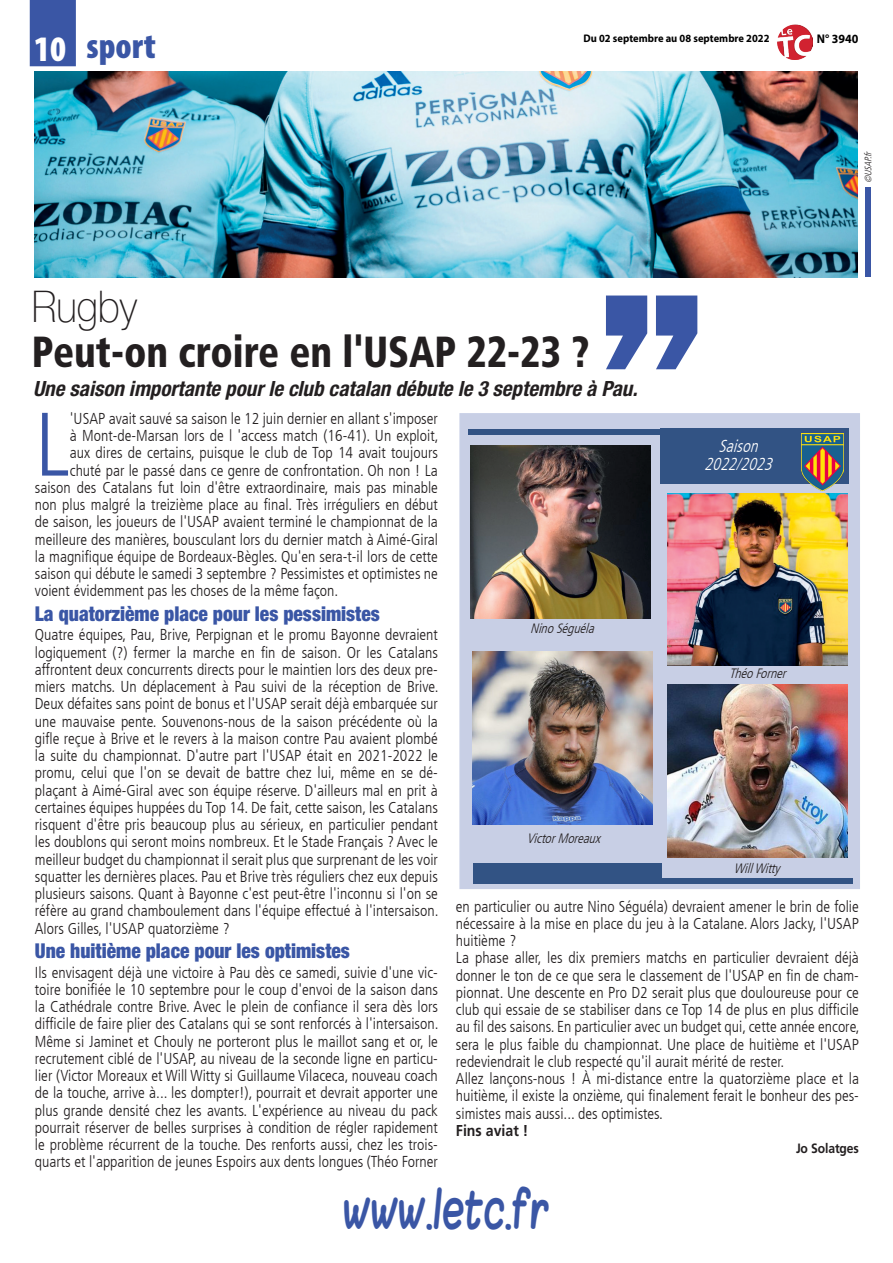
<style>
.page{position:relative;width:893px;height:1263px;background:#fff}
.page>*{position:absolute;margin:0;border:0;box-sizing:border-box;transform-origin:0 0}
._6_-_TEXTE{font:300 condensed 89.85px "Frutiger LT";color:#3a56a5}
._3_-_TITRE{font:900 condensed 43.5px "Frutiger LT Std";color:#231f20;scale:.9 1}
._3_-_TITRE-2{font:100 43.5px "Helvetica Neue";color:#231f20;scale:.9 1}
.LEGENDE_PHOTO{font:42.6px "Blokletters Viltstift";color:#3a56a5;scale:.76 1}
.t1{font:900 condensed 36px "Myriad Pro";color:#3a56a5}
.t2{font:900 condensed 36px "Myriad Pro";color:#fff}
._5_-_CHAPO{font:italic 700 condensed 21px "Helvetica Neue LT Std";color:#231f20}
._7_-_INTERTITRE{font:900 condensed 20.4px "Helvetica Neue";color:#3a56a5;scale:.95 1}
.LEGENDE_PHOTO-2{font:italic 300 condensed 17.4px/18px "Frutiger LT";color:#fff;text-align:center;scale:.95 1}
._6_-_TEXTE-2{font:300 condensed 15.75px/17.2px "Frutiger LT";color:#231f20;text-align:justify}
._6_-_TEXTE-3{font:700 15.75px "Frutiger LT Std";color:#231f20;scale:.9 1}
._8_-_SIGNATURE{font:italic 300 condensed 13.5px "Frutiger LT";color:#231f20}
._8_-_SIGNATURE-2{font:700 13.5px "Frutiger LT Std";letter-spacing:-.01em;color:#231f20;scale:.9 1}
.t3{font:700 12.6px "Myriad Pro";color:#000;scale:.95 1}
.t4{font:700 10.95px "Myriad Pro";color:#000;scale:.95 1}
.auteur_photo{font:italic 300 condensed 9.45px "Frutiger LT";color:#231f20;scale:.95 1}
</style>
<div class="page">
<img style="left:777px;top:24px;width:35px;height:35px">
<img style="left:35px;top:71px;width:822px;height:206px">
<div style="left:459px;top:413px;width:401px;height:476px;background:#c8cfe5"></div>
<div style="left:30px;top:0;width:46px;height:66px;background:#3a56a5"></div>
<svg style="left:606px;top:295px;width:91px;height:74px"></svg>
<div style="left:660px;top:429px;width:188px;height:55px;background:#325384"></div>
<img style="left:801px;top:434px;width:42px;height:57px">
<div style="left:865px;top:187px;width:5px;height:90px;background:#3a56a5"></div>
<img style="left:471px;top:446px;width:180px;height:173px">
<img style="left:667px;top:493px;width:180px;height:173px">
<img style="left:473px;top:652px;width:180px;height:172px">
<img style="left:667px;top:684px;width:180px;height:173px">
<div style="left:473px;top:863px;width:188px;height:21px;background:#325384"></div>
<div style="left:469px;top:429px;width:191px;height:5px;background:#325384"></div>
<div style="left:661px;top:878px;width:192px;height:6px;background:#325384"></div>
<p class="t2" style="left:34px;top:26px;width:33px">10</p>
<p class="t1" style="left:87px;top:23px;width:71px">sport</p>
<p class="t4" style="left:583px;top:32px;width:197px">Du 02 septembre au 08 septembre 2022</p>
<p class="t3" style="left:817px;top:31px;width:45px">N° 3940</p>
<p class="auteur_photo" style="left:863px;top:183px;width:37px;rotate:-90deg">©USAP.fr</p>
<p class="_3_-_TITRE-2" style="left:32px;top:274px;width:118px">Rugby</p>
<p class="_3_-_TITRE" style="left:32px;top:326px;width:621px">Peut-on croire en l'USAP 22-23 ?</p>
<p class="_5_-_CHAPO" style="left:33px;top:376px;width:606px">Une saison importante pour le club catalan débute le 3 septembre à Pau.</p>
<p class="_6_-_TEXTE" style="left:35px;top:394px;width:36px">L</p>
<p class="_6_-_TEXTE-2" style="left:70px;top:410px;width:370px">'USAP avait sauvé sa saison le 12 juin dernier en allant s'imposer</p>
<p class="_6_-_TEXTE-2" style="left:70px;top:427px;width:370px">à Mont-de-Marsan lors de l 'access match (16-41). Un exploit,</p>
<p class="_6_-_TEXTE-2" style="left:70px;top:444px;width:370px">aux dires de certains, puisque le club de Top 14 avait toujours</p>
<p class="_6_-_TEXTE-2" style="left:70px;top:462px;width:370px">chuté par le passé dans ce genre de confrontation. Oh non ! La</p>
<p class="_6_-_TEXTE-2" style="left:35px;top:479px;width:405px">saison des Catalans fut loin d'être extraordinaire, mais pas minable</p>
<p class="_6_-_TEXTE-2" style="left:35px;top:496px;width:405px">non plus malgré la treizième place au final. Très irréguliers en début</p>
<p class="_6_-_TEXTE-2" style="left:35px;top:513px;width:405px">de saison, les joueurs de l'USAP avaient terminé le championnat de la</p>
<p class="_6_-_TEXTE-2" style="left:35px;top:531px;width:405px">meilleure des manières, bousculant lors du dernier match à Aimé-Giral</p>
<p class="_6_-_TEXTE-2" style="left:35px;top:548px;width:404px">la magnifique équipe de Bordeaux-Bègles. Qu'en sera-t-il lors de cette</p>
<p class="_6_-_TEXTE-2" style="left:35px;top:565px;width:405px">saison qui débute le samedi 3 septembre ? Pessimistes et optimistes ne</p>
<p class="_6_-_TEXTE-2" style="left:35px;top:582px;width:305px">voient évidemment pas les choses de la même façon.</p>
<p class="_7_-_INTERTITRE" style="left:35px;top:601px;width:365px">La quatorzième place pour les pessimistes</p>
<p class="_6_-_TEXTE-2" style="left:35px;top:626px;width:405px">Quatre équipes, Pau, Brive, Perpignan et le promu Bayonne devraient logiquement (?) fermer la marche en fin de saison. Or les Catalans affrontent deux concurrents directs pour le maintien lors des deux pre&shy;miers matchs. Un déplacement à Pau suivi de la réception de Brive.<br>Deux défaites sans point de bonus et l'USAP serait déjà embarquée sur une mauvaise pente. Souvenons-nous de la saison précédente où la gifle reçue à Brive et le revers à la maison contre Pau avaient plombé la suite du championnat. D'autre part l'USAP était en 2021-2022 le promu, celui que l'on se devait de battre chez lui, même en se dé&shy;plaçant à Aimé-Giral avec son équipe réserve. D'ailleurs mal en prit à certaines équipes huppées du Top 14. De fait, cette saison, les Catalans risquent d'être pris beaucoup plus au sérieux, en particulier pendant les doublons qui seront moins nombreux. Et le Stade Français ? Avec le meilleur budget du championnat il serait plus que surprenant de les voir squatter les dernières places. Pau et Brive très réguliers chez eux depuis plusieurs saisons. Quant à Bayonne c'est peut-être l'inconnu si l'on se réfère au grand chamboulement dans l'équipe effectué à l'intersaison.<br>Alors Gilles, l'USAP quatorzième ?</p>
<p class="_7_-_INTERTITRE" style="left:35px;top:938px;width:333px">Une huitième place pour les optimistes</p>
<p class="_6_-_TEXTE-2" style="left:35px;top:964px;width:405px">Ils envisagent déjà une victoire à Pau dès ce samedi, suivie d'une vic&shy;toire bonifiée le 10 septembre pour le coup d'envoi de la saison dans la Cathédrale contre Brive. Avec le plein de confiance il sera dès lors difficile de faire plier des Catalans qui se sont renforcés à l'intersaison.<br>Même si Jaminet et Chouly ne porteront plus le maillot sang et or, le recrutement ciblé de l'USAP, au niveau de la seconde ligne en particu&shy;lier (Victor Moreaux et Will Witty si Guillaume Vilaceca, nouveau coach de la touche, arrive à... les dompter!), pourrait et devrait apporter une plus grande densité chez les avants. L'expérience au niveau du pack pourrait réserver de belles surprises à condition de régler rapidement le problème récurrent de la touche. Des renforts aussi, chez les trois&shy;quarts et l'apparition de jeunes Espoirs aux dents longues (Théo Forner</p>
<p class="LEGENDE_PHOTO-2" style="left:704px;top:437px;width:78px">Saison<br>2022/2023</p>
<p class="_8_-_SIGNATURE" style="left:530px;top:621px;width:69px">NinoSéguéla</p>
<p class="_8_-_SIGNATURE" style="left:729px;top:666px;width:62px">ThéoForner</p>
<p class="_8_-_SIGNATURE" style="left:527px;top:830px;width:79px">VictorMoreaux</p>
<p class="_8_-_SIGNATURE" style="left:734px;top:860px;width:52px">WillWitty</p>
<p class="_6_-_TEXTE-2" style="left:456px;top:898px;width:405px">en particulier ou autre Nino Séguéla) devraient amener le brin de folie nécessaire à la mise en place du jeu à la Catalane. Alors Jacky, l'USAP huitième ?</p>
<p class="_6_-_TEXTE-2" style="left:456px;top:949px;width:405px">La phase aller, les dix premiers matchs en particulier devraient déjà donner le ton de ce que sera le classement de l'USAP en fin de cham&shy;pionnat. Une descente en Pro D2 serait plus que douloureuse pour ce club qui essaie de se stabiliser dans ce Top 14 de plus en plus difficile au fil des saisons. En particulier avec un budget qui, cette année encore, sera le plus faible du championnat. Une place de huitième et l'USAP redeviendrait le club respecté qu'il aurait mérité de rester.</p>
<p class="_6_-_TEXTE-2" style="left:456px;top:1070px;width:405px">Allez lançons-nous ! À mi-distance entre la quatorzième place et la huitième, il existe la onzième, qui finalement ferait le bonheur des pes&shy;simistes mais aussi... des optimistes.</p>
<p class="_6_-_TEXTE-3" style="left:456px;top:1121px;width:82px">Fins aviat !</p>
<p class="_8_-_SIGNATURE-2" style="left:796px;top:1140px;width:71px">Jo Solatges</p>
<p class="LEGENDE_PHOTO" style="left:343px;top:1173px;width:273px">www.letc.fr</p>
</div>
